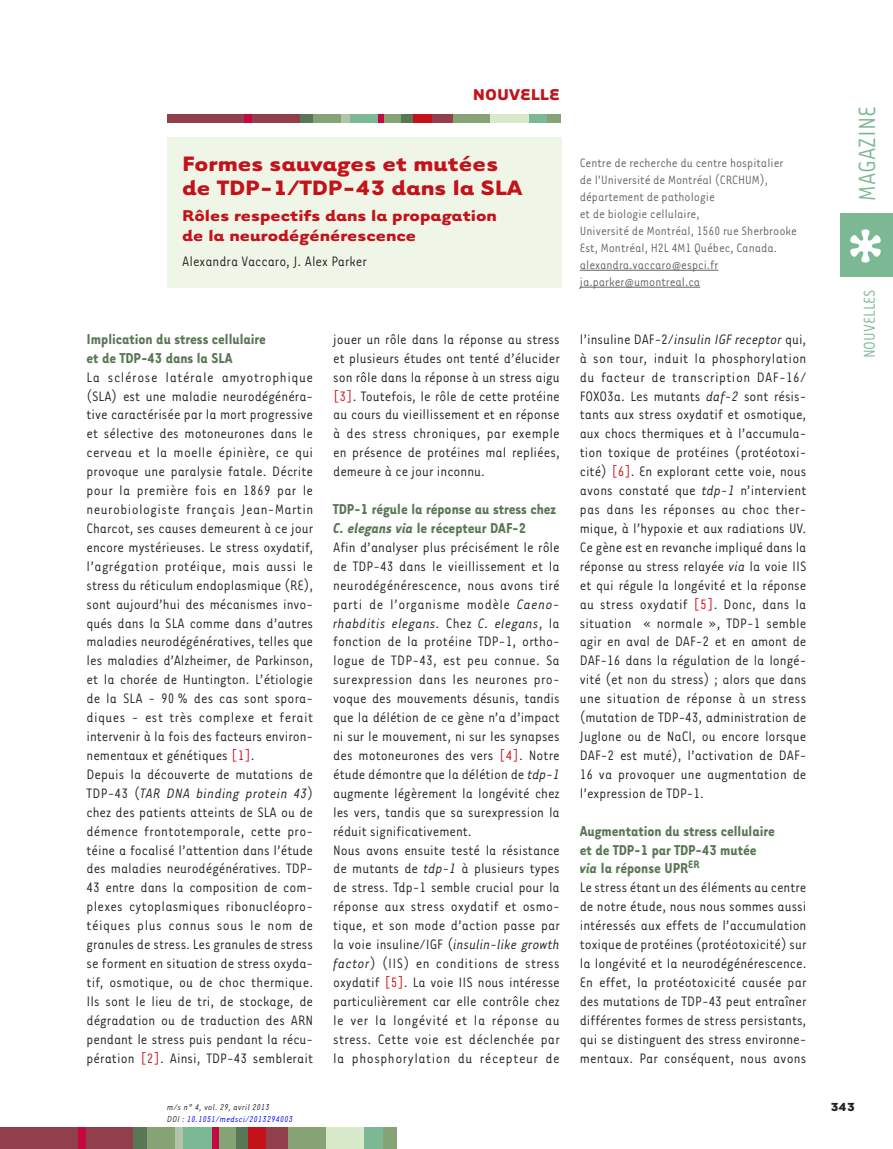
<style>
.page{position:relative;width:893px;height:1149px;background:#fff}
.page>*{position:absolute;margin:0;border:0;box-sizing:border-box;transform-origin:0 0}
.t1{font:27px "Tarzana Narrow";color:#7db894}
.t2{font:700 24px/24px "Tarzana Wide";color:#c4121a}
.t3{font:700 18px/19.5px "Tarzana Wide";color:#c4121a}
.t4{font:18px "Tarzana Narrow";color:#7db894}
.t5{font:700 16.5px/18.9px "Tarzana Narrow";color:#5a7755}
.t6{font:15.75px/18.9px "Tarzana Narrow";color:#231f20;text-align:justify}
.t7{font:13.95px/17px "Tarzana Narrow";color:#636366}
.t8{font:700 13.5px "Tarzana Wide";color:#231f20}
.t9{font:italic 9.75px/11.7px "Tarzana Narrow";letter-spacing:.025em;color:#231f20}
.s1{color:#c4121a}
.s2{font-style:italic}
.s3{color:#00f}
</style>
<div class="page">
<div style="left:0;top:1127px;width:134px;height:21px;background:#913f4b"></div>
<div style="left:235px;top:1127px;width:13px;height:21px;background:#5a7755"></div>
<div style="left:78px;top:1127px;width:7px;height:21px;background:#c40941"></div>
<div style="left:133px;top:1127px;width:22px;height:21px;background:#5a7755"></div>
<div style="left:147px;top:1127px;width:29px;height:21px;background:#86a375"></div>
<div style="left:175px;top:1127px;width:8px;height:21px;background:#b3c3aa"></div>
<div style="left:183px;top:1127px;width:30px;height:21px;background:#7db894"></div>
<div style="left:217px;top:1127px;width:19px;height:21px;background:#86a375"></div>
<div style="left:213px;top:1127px;width:6px;height:21px;background:#c40941"></div>
<div style="left:248px;top:1127px;width:27px;height:21px;background:#c4121a"></div>
<div style="left:287px;top:1127px;width:39px;height:21px;background:#86a375"></div>
<div style="left:267px;top:1127px;width:21px;height:21px;background:#913f4b"></div>
<div style="left:326px;top:1127px;width:38px;height:21px;background:#d9eaca"></div>
<div style="left:364px;top:1127px;width:20px;height:21px;background:#7db894"></div>
<div style="left:383px;top:1127px;width:14px;height:21px;background:#86a375"></div>
<div style="left:840px;top:213px;width:53px;height:63px;background:#7db894"></div>
<svg style="left:850px;top:229px;width:31px;height:33px"></svg>
<div style="left:167px;top:114px;width:133px;height:9px;background:#913f4b"></div>
<div style="left:300px;top:114px;width:26px;height:9px;background:#5a7755"></div>
<div style="left:400px;top:114px;width:13px;height:9px;background:#5a7755"></div>
<div style="left:313px;top:114px;width:29px;height:9px;background:#86a375"></div>
<div style="left:349px;top:114px;width:29px;height:9px;background:#7db894"></div>
<div style="left:528px;top:114px;width:21px;height:9px;background:#7db894"></div>
<div style="left:383px;top:114px;width:18px;height:9px;background:#86a375"></div>
<div style="left:548px;top:114px;width:13px;height:9px;background:#86a375"></div>
<div style="left:452px;top:114px;width:39px;height:9px;background:#86a375"></div>
<div style="left:491px;top:114px;width:38px;height:9px;background:#d9eaca"></div>
<div style="left:341px;top:114px;width:8px;height:9px;background:#b3c3aa"></div>
<div style="left:245px;top:114px;width:7px;height:9px;background:#c40941"></div>
<div style="left:378px;top:114px;width:6px;height:9px;background:#c40941"></div>
<div style="left:413px;top:114px;width:27px;height:9px;background:#c4121a"></div>
<div style="left:432px;top:114px;width:21px;height:9px;background:#913f4b"></div>
<div style="left:167px;top:138px;width:394px;height:150px;background:#eff6e8"></div>
<hr style="left:580px;top:270px;width:138px;height:1px;background:#636366">
<hr style="left:580px;top:287px;width:120px;height:1px;background:#636366">
<p class="t3" style="left:473px;top:87px;width:89px">NOUVELLE</p>
<h2 class="t2" style="left:182px;top:155px;width:342px">Formes sauvages et mutées de TDP-1/TDP-43 dans la SLA</h2>
<p class="t3" style="left:182px;top:208px;width:316px">Rôles respectifs dans la propagation de la neurodégénérescence</p>
<p class="t6" style="left:182px;top:253px;width:186px">Alexandra Vaccaro, J. Alex Parker</p>
<p class="t5" style="left:87px;top:331px;width:181px">Implication du stress cellulaire et de TDP-43 dans la SLA</p>
<p class="t6" style="left:87px;top:369px;width:228px;text-align:left">La sclérose latérale amyotrophique (SLA) est une maladie neurodégénéra&shy;tive caractérisée par la mort progressive et sélective des motoneurones dans le cerveau et la moelle épinière, ce qui provoque une paralysie fatale. Décrite pour la première fois en 1869 par le neurobiologiste français Jean-Martin Charcot, ses causes demeurent à ce jour encore mystérieuses. Le stress oxydatif, l’agrégation protéique, mais aussi le stress du réticulum endoplasmique (RE), sont aujourd’hui des mécanismes invo&shy;qués dans la SLA comme dans d’autres maladies neurodégénératives, telles que les maladies d’Alzheimer, de Parkinson, et la chorée de Huntington. L’étiologie de la SLA - 90 % des cas sont spora&shy;diques - est très complexe et ferait intervenir à la fois des facteurs environ&shy;nementaux et génétiques <span class="s1">[1]</span>.<br>Depuis la découverte de mutations de TDP-43 (<span class="s2">TAR DNA binding protein 43</span>) chez des patients atteints de SLA ou de démence frontotemporale, cette pro&shy;téine a focalisé l’attention dans l’étude des maladies neurodégénératives. TDP-43 entre dans la composition de com&shy;plexes cytoplasmiques ribonucléopro&shy;téiques plus connus sous le nom de granules de stress. Les granules de stress se forment en situation de stress oxyda&shy;tif, osmotique, ou de choc thermique.<br>Ils sont le lieu de tri, de stockage, de dégradation ou de traduction des ARN pendant le stress puis pendant la récu&shy;pération <span class="s1">[2]</span>. Ainsi, TDP-43 semblerait</p>
<p class="t9" style="left:167px;top:1101px;width:127px">m/s n° 4, vol. 29, avril 2013<br>DOI : <span class="s3">10.1051/medsci/2013294003</span></p>
<p class="t6" style="left:333px;top:331px;width:228px">jouer un rôle dans la réponse au stress et plusieurs études ont tenté d’élucider son rôle dans la réponse à un stress aigu <span class="s1">[3]</span>. Toutefois, le rôle de cette protéine au cours du vieillissement et en réponse à des stress chroniques, par exemple en présence de protéines mal repliées, demeure à ce jour inconnu.</p>
<p class="t5" style="left:333px;top:501px;width:225px">TDP-1 régule la réponse au stress chez<br><span class="s2">C. elegans via</span> le récepteur DAF-2</p>
<p class="t6" style="left:333px;top:539px;width:228px;text-align:left">Afin d’analyser plus précisément le rôle de TDP-43 dans le vieillissement et la neurodégénérescence, nous avons tiré parti de l’organisme modèle <span class="s2">Caeno&shy;rhabditis elegans.</span> Chez <span class="s2">C. elegans</span>, la fonction de la protéine TDP-1, ortho&shy;logue de TDP-43, est peu connue. Sa surexpression dans les neurones pro&shy;voque des mouvements désunis, tandis que la délétion de ce gène n’a d’impact ni sur le mouvement, ni sur les synapses des motoneurones des vers <span class="s1">[4]</span>. Notre étude démontre que la délétion de <span class="s2">tdp-1 </span>augmente légèrement la longévité chez les vers, tandis que sa surexpression la réduit significativement.<br>Nous avons ensuite testé la résistance de mutants de <span class="s2">tdp-1</span> à plusieurs types de stress. Tdp-1 semble crucial pour la réponse aux stress oxydatif et osmo&shy;tique, et son mode d’action passe par la voie insuline/IGF (<span class="s2">insulin-like growth factor</span>) (IIS) en conditions de stress oxydatif <span class="s1">[5]</span>. La voie IIS nous intéresse particulièrement car elle contrôle chez le ver la longévité et la réponse au stress. Cette voie est déclenchée par la phosphorylation du récepteur de</p>
<p class="t7" style="left:580px;top:155px;width:219px">Centre de recherche du centre hospitalier de l’Université de Montréal (CRCHUM), département de pathologie<br>et de biologie cellulaire,<br>Université de Montréal, 1560 rue Sherbrooke Est, Montréal, H2L 4M1 Québec, Canada. alexandra.vaccaro@espci.fr ja.parker@umontreal.ca</p>
<p class="t6" style="left:580px;top:331px;width:228px">l’insuline DAF-2/<span class="s2">insulin IGF receptor</span> qui, à son tour, induit la phosphorylation du facteur de transcription DAF-16/ FOXO3a. Les mutants <span class="s2">daf-2</span> sont résis&shy;tants aux stress oxydatif et osmotique, aux chocs thermiques et à l’accumula&shy;tion toxique de protéines (protéotoxi&shy;cité) <span class="s1">[6]</span>. En explorant cette voie, nous avons constaté que <span class="s2">tdp-1</span> n’intervient pas dans les réponses au choc ther&shy;mique, à l’hypoxie et aux radiations UV.<br>Ce gène est en revanche impliqué dans la réponse au stress relayée <span class="s2">via</span> la voie IIS et qui régule la longévité et la réponse au stress oxydatif <span class="s1">[5]</span>. Donc, dans la situation « normale », TDP-1 semble agir en aval de DAF-2 et en amont de DAF-16 dans la régulation de la longé&shy;vité (et non du stress) ; alors que dans une situation de réponse à un stress (mutation de TDP-43, administration de Juglone ou de NaCl, ou encore lorsque DAF-2 est muté), l’activation de DAF-16 va provoquer une augmentation de l’expression de TDP-1.</p>
<p class="t5" style="left:580px;top:822px;width:197px">Augmentation du stress cellulaire et de TDP-1 par TDP-43 mutée <span class="s2">via</span> la réponse UPR<sup>ER</sup></p>
<p class="t6" style="left:580px;top:879px;width:228px">Le stress étant un des éléments au centre de notre étude, nous nous sommes aussi intéressés aux effets de l’accumulation toxique de protéines (protéotoxicité) sur la longévité et la neurodégénérescence.<br>En effet, la protéotoxicité causée par des mutations de TDP-43 peut entraîner différentes formes de stress persistants, qui se distinguent des stress environne&shy;mentaux. Par conséquent, nous avons</p>
<h1 class="t1" style="left:858px;top:201px;width:96px;rotate:-90deg">MAGAZINE</h1>
<p class="t4" style="left:864px;top:358px;width:70px;rotate:-90deg">NOUVELLES</p>
<p class="t8" style="left:830px;top:1101px;width:26px">343</p>
</div>
